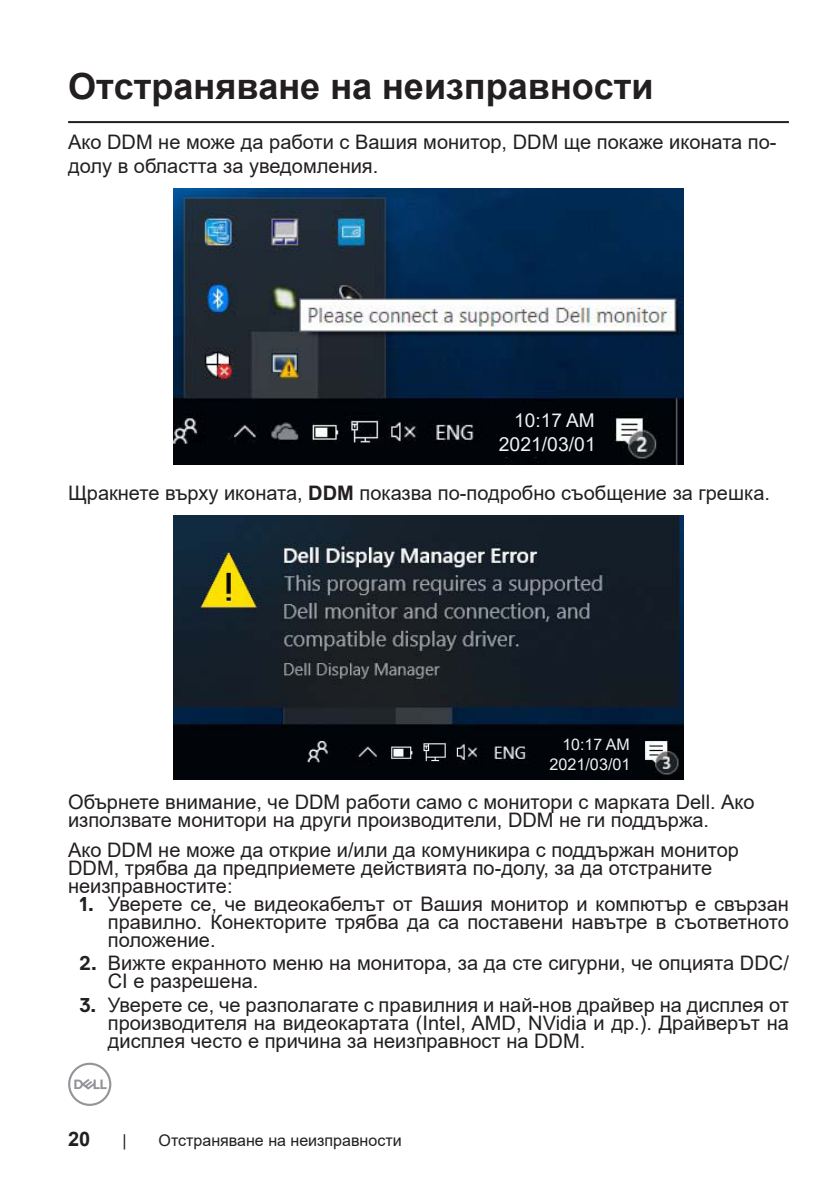
<style>
.page{position:relative;width:840px;height:1191px;background:#fff}
.page>*{position:absolute;margin:0;border:0;box-sizing:border-box;transform-origin:0 0}
.Head_1{font:700 36px "Arial";color:#231f20}
.Paragraph{font:20px/18px "Arial";color:#231f20}
.t1{font:700 20px "Arial";color:#231f20}
.t2{font:19.4px "Arial";color:#f0f0f2}
.t3{font:19px "Arial";color:#f0f0f2}
.t4{font:16.2px "Arial";color:#f0f0f2}
.t5{font:16px "Arial";color:#231f20}
.t6{font:16px "Arial";color:#f0f0f2}
.s1{font-weight:700}
.s2{font-family:"Dell Replica";font-weight:700}
</style>
<div class="page">
<svg style="left:68px;top:1062px;width:43px;height:44px"></svg>
<hr style="left:68px;top:121px;width:720px;height:2px;background:#231f20">
<img style="left:173px;top:188px;width:510px;height:276px">
<div style="left:483px;top:403px;width:105px;height:54px;background:#010409"></div>
<img style="left:173px;top:515px;width:510px;height:265px">
<div style="left:535px;top:729px;width:89px;height:47px;background:#010409"></div>
<p class="Head_1" style="left:68px;top:61px;width:586px">Отстраняване на неизправности</p>
<p class="Paragraph" style="left:68px;top:130px;width:709px;line-height:24px">Ако DDM не може да работи с Вашия монитор, DDM ще покаже иконата по&shy;долу в областта за уведомления.</p>
<p class="t3" style="left:514px;top:407px;width:82px">10:17 AM</p>
<p class="t2" style="left:498px;top:430px;width:98px">2021/03/01</p>
<p class="Paragraph" style="left:68px;top:484px;width:703px">Щракнете върху иконата, <span class="s1">DDM</span> показва по-подробно съобщение за грешка.</p>
<p class="t6" style="left:562px;top:733px;width:69px">10:17 AM</p>
<p class="t4" style="left:549px;top:753px;width:83px">2021/03/01</p>
<p class="Paragraph" style="left:68px;top:793px;width:687px">Обърнете внимание, че DDM работи само с монитори с марката Dell. Ако използвате монитори на други производители, DDM не ги поддържа.</p>
<p class="Paragraph" style="left:68px;top:840px;width:672px">Ако DDM не може да открие и/или да комуникира с поддържан монитор<br>DDM, трябва да предприемете действията по-долу, за да отстраните неизправностите:</p>
<p class="Paragraph" style="left:108px;top:894px;width:682px;text-align:justify;text-indent:-28px"><span class="s2">1.</span> Уверете се, че видеокабелът от Вашия монитор и компютър е свързан правилно. Конекторите трябва да са поставени навътре в съответното положение.</p>
<p class="Paragraph" style="left:108px;top:954px;width:682px;text-indent:-28px"><span class="s2">2.</span> Вижте екранното меню на монитора, за да сте сигурни, че опцията DDC/<br>CI е разрешена.</p>
<p class="Paragraph" style="left:108px;top:996px;width:682px;text-align:justify;text-indent:-28px"><span class="s2">3.</span> Уверете се, че разполагате с правилния и най-нов драйвер на дисплея от производителя на видеокартата (Intel, AMD, NVidia и др.). Драйверът на дисплея често е причина за неизправност на DDM.</p>
<p class="t1" style="left:68px;top:1124px;width:24px">20</p>
<p class="t5" style="left:122px;top:1129px;width:6px">|</p>
<p class="t5" style="left:158px;top:1129px;width:244px">Отстраняване на неизправности</p>
</div>
